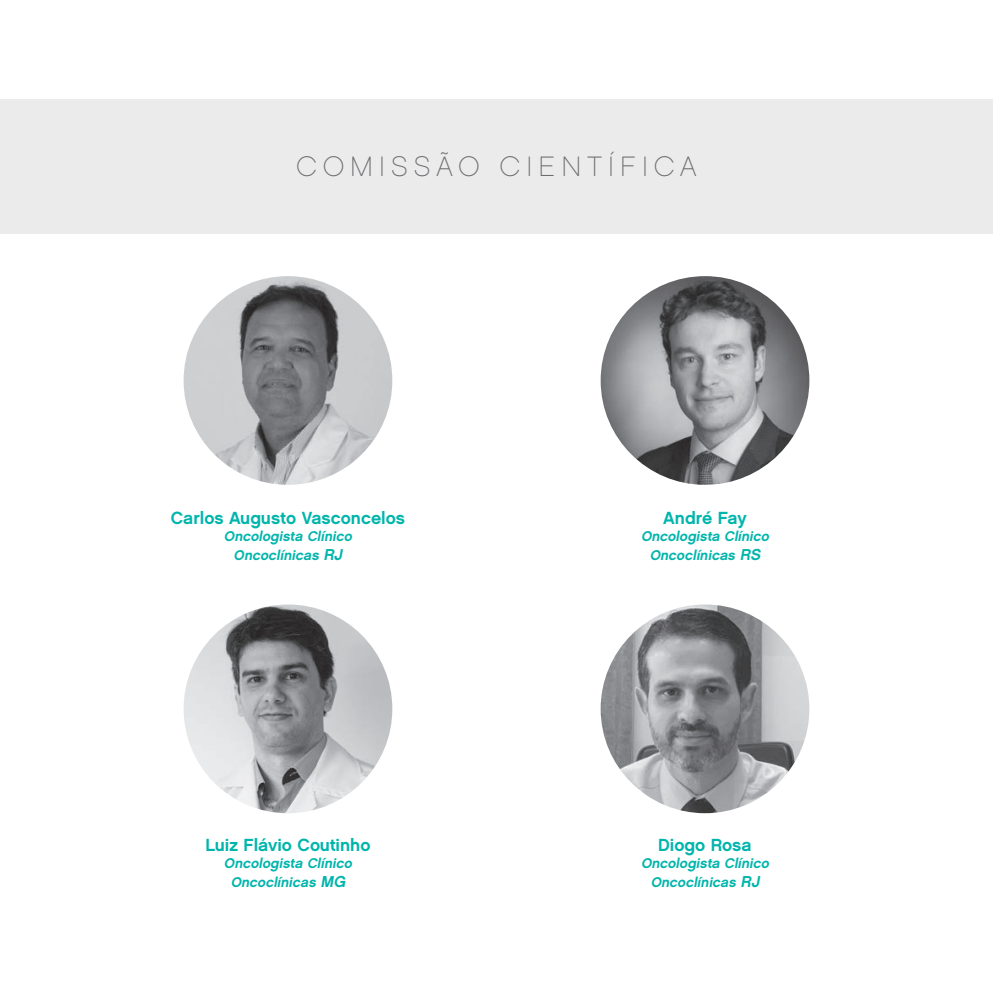
<style>
.page{position:relative;width:993px;height:993px;background:#fff}
.page>*{position:absolute;margin:0;border:0;box-sizing:border-box;transform-origin:0 0}
.t1{font:28px "Chalet Paris Nineteen Sixty";letter-spacing:.22em;color:#6c6d70}
.t2{font:17.5px "Chalet New York Nineteen Sixty";color:#00b5ac}
.t3{font:italic 14px/18.9px "Chalet New York Nineteen Sixty";color:#00b5ac;text-align:center}
.s1{font-size:15.75px}
</style>
<div class="page">
<div style="left:0;top:99px;width:992px;height:134px;background:#ebebec"></div>
<img style="left:183px;top:276px;width:209px;height:208px;border-radius:104px">
<img style="left:183px;top:604px;width:209px;height:208px;border-radius:104px">
<img style="left:600px;top:276px;width:209px;height:208px;border-radius:104px">
<img style="left:600px;top:604px;width:209px;height:208px;border-radius:104px">
<h1 class="t1" style="left:296px;top:150px;width:401px">COMISSÃO CIENTÍFICA</h1>
<p class="t2" style="left:171px;top:507px;width:236px">Carlos Augusto Vasconcelos</p>
<p class="t3" style="left:224px;top:526px;width:132px">Oncologista Clínico<br>Oncoclínicas <span class="s1">RJ</span></p>
<p class="t2" style="left:205px;top:834px;width:166px">Luiz Flávio Coutinho</p>
<p class="t3" style="left:224px;top:853px;width:132px">Oncologista Clínico<br>Oncoclínicas <span class="s1">MG</span></p>
<p class="t2" style="left:663px;top:507px;width:85px">André Fay</p>
<p class="t3" style="left:640px;top:526px;width:132px">Oncologista Clínico<br>Oncoclínicas <span class="s1">RS</span></p>
<p class="t2" style="left:658px;top:834px;width:95px">Diogo Rosa</p>
<p class="t3" style="left:640px;top:853px;width:132px">Oncologista Clínico<br>Oncoclínicas <span class="s1">RJ</span></p>
</div>
